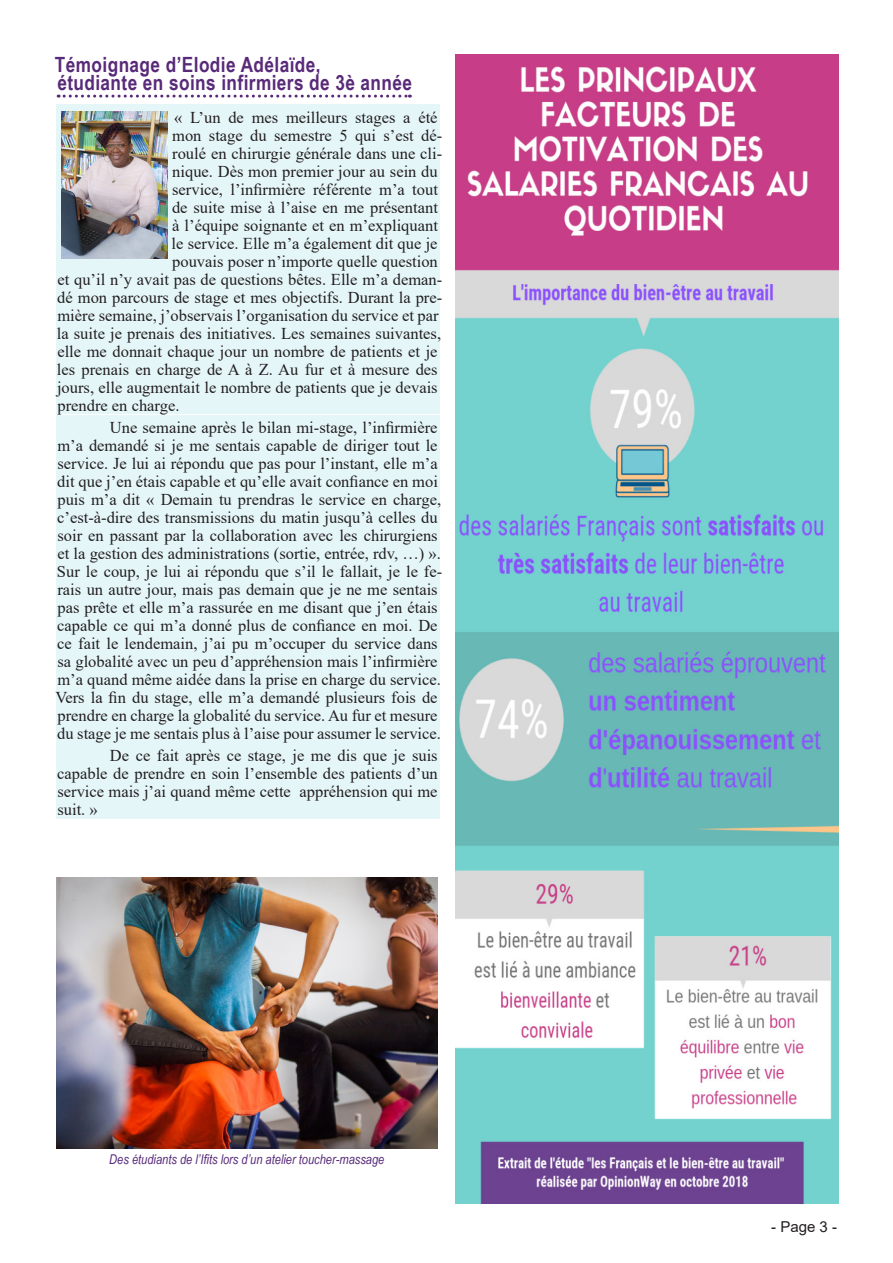
<style>
.page{position:relative;width:893px;height:1263px;background:#fff}
.page>*{position:absolute;margin:0;border:0;box-sizing:border-box;transform-origin:0 0}
.t1{font:700 21px "Arial Narrow";letter-spacing:.02em;color:#582a79}
.t2{font:16.5px/18px "Times New Roman";color:#231f20}
.t3{font:15px "Arial";color:#231f20}
.t4{font:italic 13.5px "Arial Narrow";color:#582a79}
</style>
<div class="page">
<img style="left:455px;top:54px;width:384px;height:1149px">
<div style="left:57px;top:105px;width:383px;height:309px;background:#e5f6f9"></div>
<div style="left:57px;top:415px;width:383px;height:327px;background:#e5f6f9"></div>
<div style="left:57px;top:743px;width:383px;height:76px;background:#e5f6f9"></div>
<img style="left:62px;top:111px;width:106px;height:147px">
<svg style="left:58px;top:95px;width:352px;height:3px"></svg>
<img style="left:57px;top:878px;width:380px;height:270px">
<p class="t1" style="left:55px;top:49px;width:267px">Témoignage d’Elodie Adélaïde,</p>
<p class="t1" style="left:57px;top:67px;width:356px">étudiante en soins infirmiers de 3è année</p>
<p class="t2" style="left:174px;top:108px;width:265px">« L’un de mes meilleurs stages a été</p>
<p class="t2" style="left:172px;top:126px;width:272px">mon stage du semestre 5 qui s’est dé-</p>
<p class="t2" style="left:172px;top:144px;width:272px">roulé en chirurgie générale dans une cli-</p>
<p class="t2" style="left:172px;top:162px;width:267px">nique. Dès mon premier jour au sein du</p>
<p class="t2" style="left:172px;top:180px;width:267px">service, l’infirmière référente m’a tout</p>
<p class="t2" style="left:172px;top:198px;width:267px">de suite mise à l’aise en me présentant</p>
<p class="t2" style="left:172px;top:216px;width:267px">à l’équipe soignante et en m’expliquant</p>
<p class="t2" style="left:172px;top:234px;width:267px">le service. Elle m’a également dit que je</p>
<p class="t2" style="left:172px;top:252px;width:267px">pouvais poser n’importe quelle question</p>
<p class="t2" style="left:57px;top:270px;width:386px">et qu’il n’y avait pas de questions bêtes. Elle m’a deman-</p>
<p class="t2" style="left:57px;top:288px;width:386px">dé mon parcours de stage et mes objectifs. Durant la pre-</p>
<p class="t2" style="left:57px;top:306px;width:383px">mière semaine, j’observais l’organisation du service et par</p>
<p class="t2" style="left:57px;top:324px;width:386px">la suite je prenais des initiatives. Les semaines suivantes,</p>
<p class="t2" style="left:57px;top:342px;width:382px">elle me donnait chaque jour un nombre de patients et je</p>
<p class="t2" style="left:57px;top:360px;width:382px">les prenais en charge de A à Z. Au fur et à mesure des</p>
<p class="t2" style="left:57px;top:378px;width:382px">jours, elle augmentait le nombre de patients que je devais</p>
<p class="t2" style="left:57px;top:396px;width:124px">prendre en charge.</p>
<p class="t2" style="left:55px;top:418px;width:388px;text-indent:55px">Une semaine après le bilan mi-stage, l’infirmière m’a demandé si je me sentais capable de diriger tout le service. Je lui ai répondu que pas pour l’instant, elle m’a dit que j’en étais capable et qu’elle avait confiance en moi puis m’a dit « Demain tu prendras le service en charge, c’est-à-dire des transmissions du matin jusqu’à celles du soir en passant par la collaboration avec les chirurgiens et la gestion des administrations (sortie, entrée, rdv, …) ».<br>Sur le coup, je lui ai répondu que s’il le fallait, je le fe&shy;rais un autre jour, mais pas demain que je ne me sentais pas prête et elle m’a rassurée en me disant que j’en étais capable ce qui m’a donné plus de confiance en moi. De ce fait le lendemain, j’ai pu m’occuper du service dans sa globalité avec un peu d’appréhension mais l’infirmière m’a quand même aidée dans la prise en charge du service.<br>Vers la fin du stage, elle m’a demandé plusieurs fois de prendre en charge la globalité du service. Au fur et mesure du stage je me sentais plus à l’aise pour assumer le service.</p>
<p class="t2" style="left:57px;top:746px;width:382px;text-align:justify;text-indent:53px">De ce fait après ce stage, je me dis que je suis capable de prendre en soin l’ensemble des patients d’un service mais j’ai quand même cette appréhension qui me suit. »</p>
<p class="t4" style="left:109px;top:1150px;width:277px">Des étudiants de l’Ifits lors d’un atelier toucher-massage</p>
<p class="t3" style="left:771px;top:1216px;width:67px">- Page 3 -</p>
</div>
